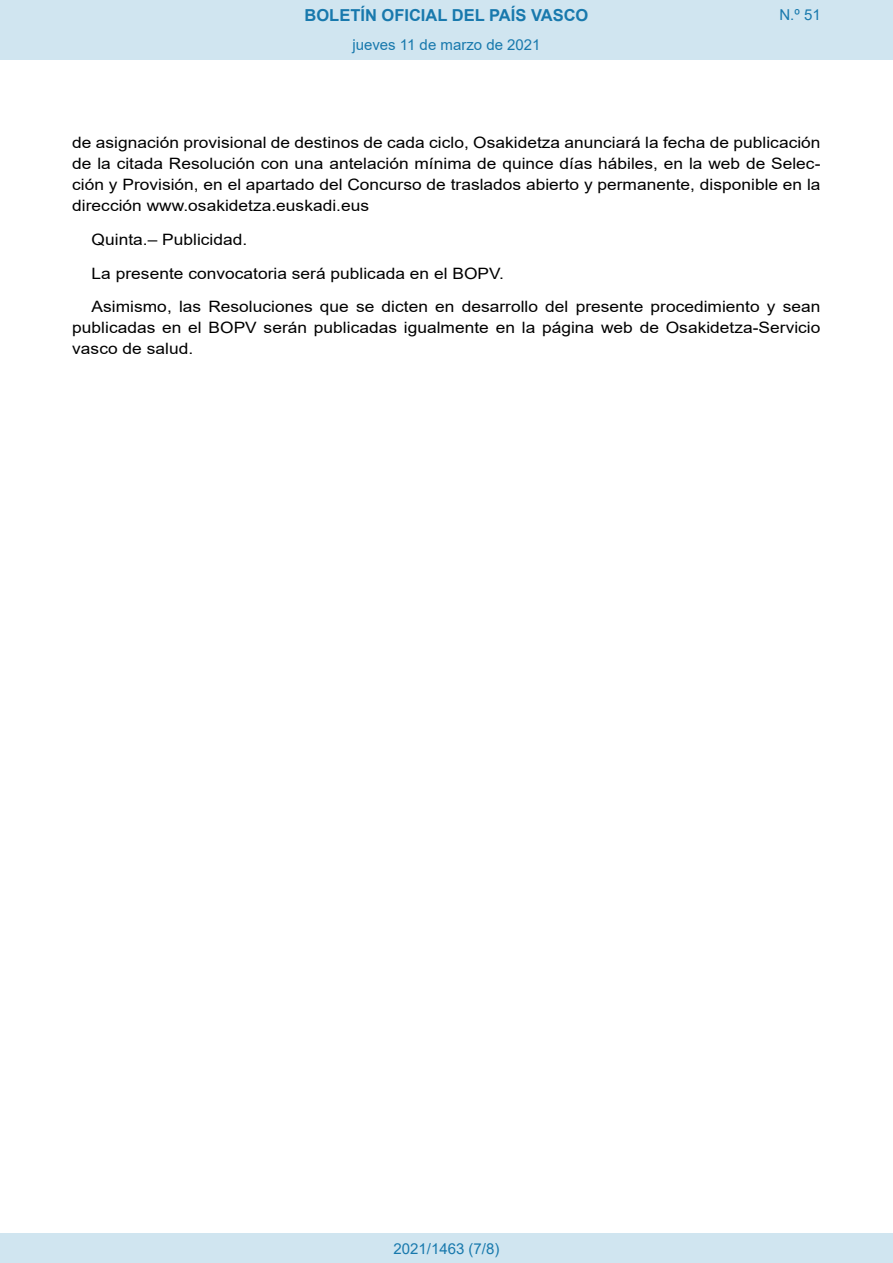
<style>
.page{position:relative;width:893px;height:1263px;background:#fff}
.page>*{position:absolute;margin:0;border:0;box-sizing:border-box;transform-origin:0 0}
.t1{font:700 16.5px "Arial";color:#1879ad}
.BOPVDetalle{font:15.6px/21px "Arial";color:#000;text-align:justify;scale:1.11 1}
.Paginacion_Centro{font:15px "Arial";color:#1879ad}
</style>
<div class="page">
<div style="left:0;top:0;width:893px;height:60px;background:#d0e5f0"></div>
<div style="left:0;top:1233px;width:893px;height:30px;background:#d0e5f0"></div>
<p class="t1" style="left:305px;top:3px;width:285px">BOLETÍN OFICIAL DEL PAÍS VASCO</p>
<p class="Paginacion_Centro" style="left:352px;top:35px;width:190px">jueves 11 de marzo de 2021</p>
<p class="Paginacion_Centro" style="left:779px;top:5px;width:43px">N.º 51</p>
<p class="BOPVDetalle" style="left:72px;top:132px;width:676px">de asignación provisional de destinos de cada ciclo, Osakidetza anunciará la fecha de publicación de la citada Resolución con una antelación mínima de quince días hábiles, en la web de Selec&shy;ción y Provisión, en el apartado del Concurso de traslados abierto y permanente, disponible en la dirección www.osakidetza.euskadi.eus</p>
<p class="BOPVDetalle" style="left:92px;top:229px;width:142px">Quinta.– Publicidad.</p>
<p class="BOPVDetalle" style="left:92px;top:263px;width:373px">La presente convocatoria será publicada en el BOPV.</p>
<p class="BOPVDetalle" style="left:72px;top:296px;width:675px;text-indent:19px">Asimismo, las Resoluciones que se dicten en desarrollo del presente procedimiento y sean publicadas en el BOPV serán publicadas igualmente en la página web de Osakidetza-Servicio vasco de salud.</p>
<p class="Paginacion_Centro" style="left:393px;top:1238px;width:107px">2021/1463 (7/8)</p>
</div>
